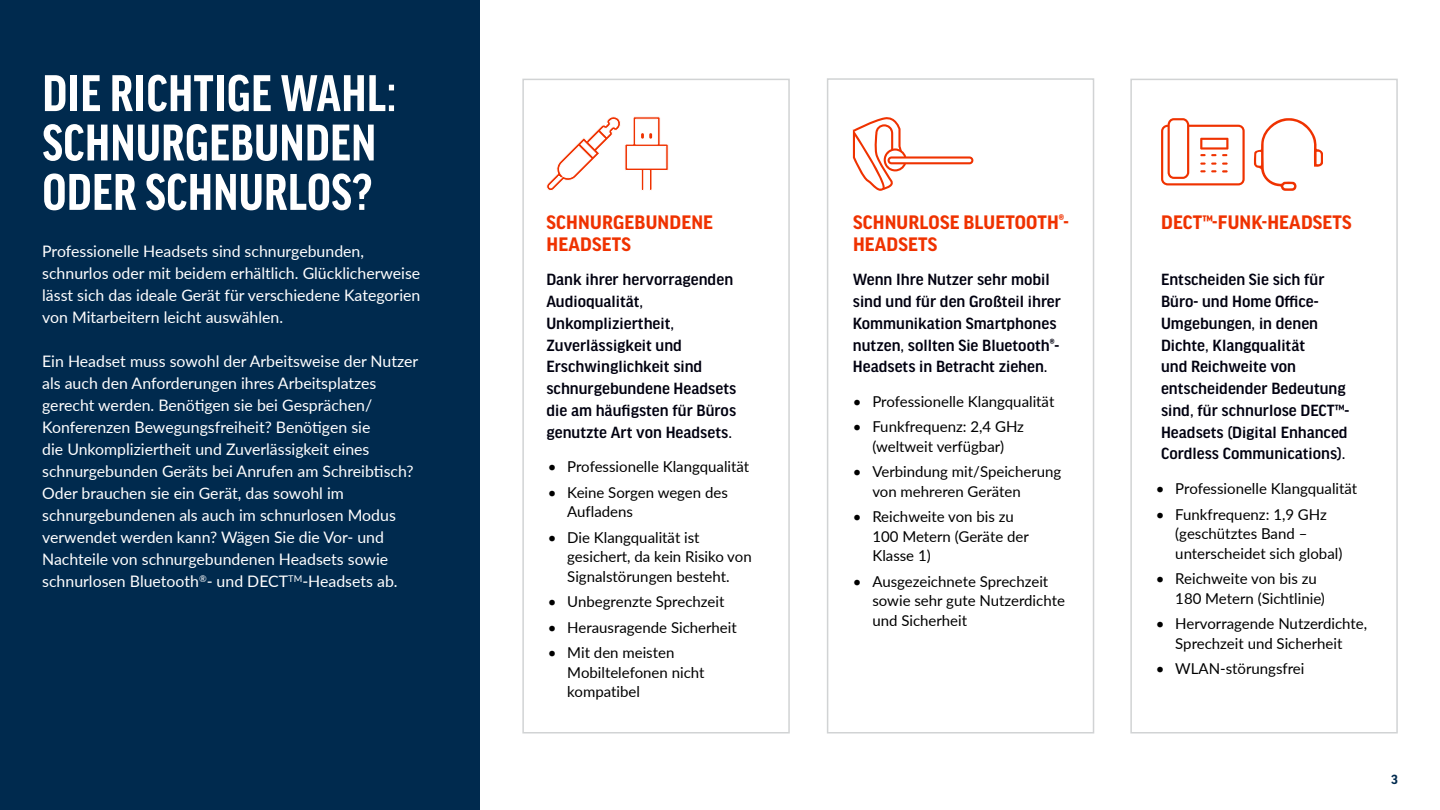
<style>
.page{position:relative;width:1440px;height:810px;background:#fff}
.page>*{position:absolute;margin:0;border:0;box-sizing:border-box;transform-origin:0 0}
.t1{font:700 condensed 54.9px/49.4px "Good Headline Pro";letter-spacing:.01em;color:#fff}
.t2{font:700 18.75px/22.5px "Good Pro";letter-spacing:.01em;color:#ef3200}
.t3{font:500 17.25px/21.8px "Good Headline Pro";color:#000110}
.t4{font:15.9px/22px "Lato";color:#fff}
.t5{font:15px/19.5px "Lato";color:#000}
.t6{font:700 12.75px "Good Pro";color:#002a4e}
</style>
<div class="page">
<div style="left:1130px;top:79px;width:268px;height:655px;border:2px solid #d1d3d4"></div>
<div style="left:0;top:0;width:479px;height:810px;background:#002a4e"></div>
<div style="left:522px;top:79px;width:268px;height:655px;border:2px solid #d1d3d4"></div>
<svg style="left:546px;top:116px;width:122px;height:75px"></svg>
<svg style="left:1161px;top:118px;width:84px;height:67px"></svg>
<svg style="left:1254px;top:118px;width:69px;height:73px"></svg>
<div style="left:827px;top:78px;width:267px;height:656px;border:2px solid #d1d3d4"></div>
<svg style="left:853px;top:117px;width:120px;height:74px"></svg>
<h1 class="t1" style="left:42px;top:70px;width:356px">DIE RICHTIGE WAHL:<br>SCHNURGEBUNDEN<br>ODER SCHNURLOS?</h1>
<p class="t4" style="left:42px;top:239px;width:380px">Professionelle Headsets sind schnurgebunden, schnurlos oder mit beidem erhältlich. Glücklicherweise lässt sich das ideale Gerät für verschiedene Kategorien von Mitarbeitern leicht auswählen.</p>
<p class="t4" style="left:42px;top:349px;width:378px">Ein Headset muss sowohl der Arbeitsweise der Nutzer als auch den Anforderungen ihres Arbeitsplatzes gerecht werden. Benötigen sie bei Gesprächen/ Konferenzen Bewegungsfreiheit? Benötigen sie<br>die Unkompliziertheit und Zuverlässigkeit eines schnurgebunden Geräts bei Anrufen am Schreibtisch?<br>Oder brauchen sie ein Gerät, das sowohl im schnurgebundenen als auch im schnurlosen Modus verwendet werden kann? Wägen Sie die Vor- und Nachteile von schnurgebundenen Headsets sowie schnurlosen Bluetooth<sup>®</sup>- und DECT<sup>TM</sup>-Headsets ab.</p>
<p class="t2" style="left:547px;top:211px;width:168px">SCHNURGEBUNDENE<br>HEADSETS</p>
<p class="t3" style="left:546px;top:269px;width:191px">Dank ihrer hervorragenden<br>Audioqualität,<br>Unkompliziertheit,<br>Zuverlässigkeit und<br>Erschwinglichkeit sind schnurgebundene Headsets die am häufigsten für Büros genutzte Art von Headsets.</p>
<p class="t5" style="left:548px;top:456px;width:203px">• Professionelle Klangqualität</p>
<p class="t5" style="left:567px;top:482px;width:162px;text-indent:-20px">• Keine Sorgen wegen des<br>Aufladens</p>
<p class="t5" style="left:567px;top:527px;width:186px;text-indent:-20px">• Die Klangqualität ist gesichert, da kein Risiko von<br>Signalstörungen besteht.</p>
<p class="t5" style="left:548px;top:591px;width:178px">• Unbegrenzte Sprechzeit</p>
<p class="t5" style="left:548px;top:617px;width:191px">• Herausragende Sicherheit</p>
<p class="t5" style="left:567px;top:642px;width:139px;text-indent:-20px">• Mit den meisten<br>Mobiltelefonen nicht kompatibel</p>
<p class="t2" style="left:853px;top:211px;width:217px">SCHNURLOSE BLUETOOTH®-<br>HEADSETS</p>
<p class="t3" style="left:853px;top:269px;width:210px">Wenn Ihre Nutzer sehr mobil sind und für den Großteil ihrer<br>Kommunikation Smartphones nutzen, sollten Sie Bluetooth®-<br>Headsets in Betracht ziehen.</p>
<p class="t5" style="left:853px;top:391px;width:203px">• Professionelle Klangqualität</p>
<p class="t5" style="left:853px;top:416px;width:173px;text-align:center">• Funkfrequenz: 2,4 GHz (weltweit verfügbar)</p>
<p class="t5" style="left:872px;top:461px;width:190px;text-indent:-20px">• Verbindung mit/Speicherung von mehreren Geräten</p>
<p class="t5" style="left:872px;top:506px;width:158px;text-indent:-20px">• Reichweite von bis zu<br>100 Metern (Geräte der<br>Klasse 1)</p>
<p class="t5" style="left:872px;top:571px;width:194px;text-indent:-20px">• Ausgezeichnete Sprechzeit sowie sehr gute Nutzerdichte und Sicherheit</p>
<p class="t2" style="left:1161px;top:211px;width:192px">DECT™-FUNK-HEADSETS</p>
<p class="t3" style="left:1161px;top:269px;width:190px">Entscheiden Sie sich für<br>Büro- und Home Office-<br>Umgebungen, in denen<br>Dichte, Klangqualität<br>und Reichweite von entscheidender Bedeutung sind, für schnurlose DECT™-<br>Headsets (Digital Enhanced<br>Cordless Communications).</p>
<p class="t5" style="left:1156px;top:478px;width:203px">• Professionelle Klangqualität</p>
<p class="t5" style="left:1175px;top:504px;width:169px;text-indent:-20px">• Funkfrequenz: 1,9 GHz (geschütztes Band – unterscheidet sich global)</p>
<p class="t5" style="left:1175px;top:568px;width:151px;text-indent:-20px">• Reichweite von bis zu<br>180 Metern (Sichtlinie)</p>
<p class="t5" style="left:1156px;top:613px;width:213px;text-align:center">• Hervorragende Nutzerdichte,<br>Sprechzeit und Sicherheit</p>
<p class="t5" style="left:1156px;top:658px;width:150px">• WLAN-störungsfrei</p>
<p class="t6" style="left:1391px;top:772px;width:8px">3</p>
</div>
